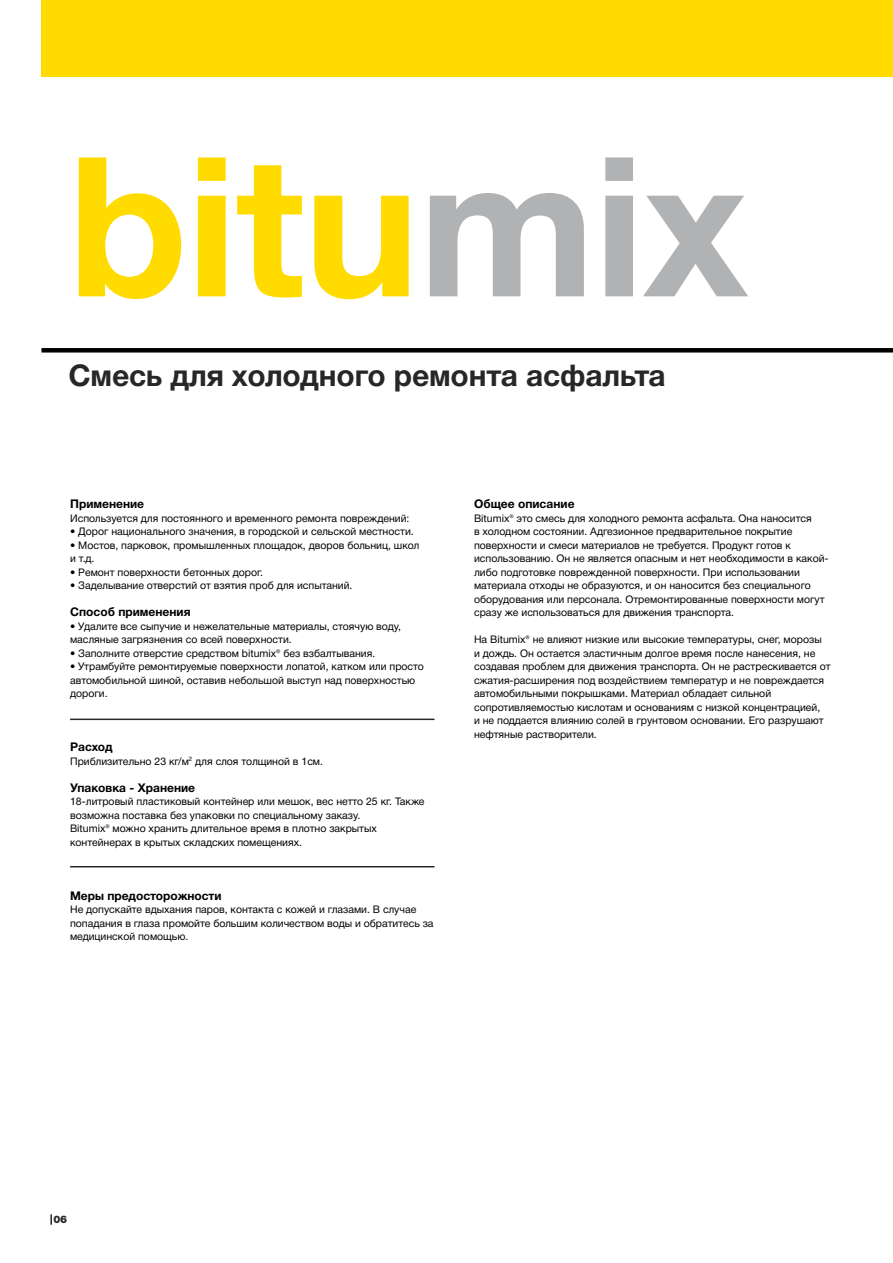
<style>
.page{position:relative;width:893px;height:1263px;background:#fff}
.page>*{position:absolute;margin:0;border:0;box-sizing:border-box;transform-origin:0 0}
.t1{font:700 195px "Helvetica Neue Cyr";letter-spacing:-.005em;color:#ffdb00}
.t2{font:700 30px "Helvetica Neue Cyr";letter-spacing:-.005em;color:#272726}
.t3{font:700 12px "Helvetica Neue Cyr";color:#000}
.t4{font:10.5px/13.5px "Helvetica Neue Cyr";color:#000}
.t5{font:900 10.5px "Helvetica Neue Cyr";color:#272726}
.s1{color:#b1b2b3}
</style>
<div class="page">
<div style="left:41px;top:0;width:852px;height:77px;background:#ffdb00"></div>
<svg style="left:50px;top:1214px;width:2px;height:11px"></svg>
<div style="left:41px;top:348px;width:852px;height:5px;background:#000"></div>
<hr style="left:70px;top:719px;width:364px;height:1px;background:#272726">
<hr style="left:70px;top:866px;width:364px;height:1px;background:#272726">
<h1 class="t1" style="left:68px;top:120px;width:681px">bitu<span class="s1">mix</span></h1>
<h2 class="t2" style="left:68px;top:358px;width:599px">Смесь для холодного ремонта асфальта</h2>
<p class="t3" style="left:70px;top:497px;width:76px">Применение</p>
<p class="t4" style="left:70px;top:511px;width:341px">Используется для постоянного и временного ремонта повреждений:</p>
<p class="t4" style="left:70px;top:525px;width:345px">• Дорог национального значения, в городской и сельской местности.</p>
<p class="t4" style="left:70px;top:538px;width:351px">• Мостов, парковок, промышленных площадок, дворов больниц, школ и т.д.</p>
<p class="t4" style="left:70px;top:565px;width:195px">• Ремонт поверхности бетонных дорог.</p>
<p class="t4" style="left:70px;top:579px;width:284px">• Заделывание отверстий от взятия проб для испытаний.</p>
<p class="t3" style="left:70px;top:605px;width:122px">Способ применения</p>
<p class="t4" style="left:70px;top:619px;width:333px">• Удалите все сыпучие и нежелательные материалы, стоячую воду, масляные загрязнения со всей поверхности.</p>
<p class="t4" style="left:70px;top:646px;width:307px">• Заполните отверстие средством bitumix® без взбалтывания.</p>
<p class="t4" style="left:70px;top:660px;width:355px">• Утрамбуйте ремонтируемые поверхности лопатой, катком или просто автомобильной шиной, оставив небольшой выступ над поверхностью дороги.</p>
<p class="t3" style="left:70px;top:740px;width:44px">Расход</p>
<p class="t4" style="left:70px;top:754px;width:254px">Приблизительно 23 кг/м<sup>2</sup> для слоя толщиной в 1см.</p>
<p class="t3" style="left:70px;top:781px;width:127px">Упаковка - Хранение</p>
<p class="t4" style="left:70px;top:795px;width:356px">18-литровый пластиковый контейнер или мешок, вес нетто 25 кг. Также возможна поставка без упаковки по специальному заказу.<br>Bitumix® можно хранить длительное время в плотно закрытых контейнерах в крытых складских помещениях.</p>
<p class="t3" style="left:70px;top:889px;width:153px">Меры предосторожности</p>
<p class="t4" style="left:70px;top:903px;width:365px">Не допускайте вдыхания паров, контакта с кожей и глазами. В случае попадания в глаза промойте большим количеством воды и обратитесь за медицинской помощью.</p>
<p class="t3" style="left:474px;top:497px;width:102px">Общее описание</p>
<p class="t4" style="left:474px;top:511px;width:356px">Bitumix® это смесь для холодного ремонта асфальта. Она наносится<br>в холодном состоянии. Адгезионное предварительное покрытие поверхности и смеси материалов не требуется. Продукт готов к использованию. Он не является опасным и нет необходимости в какой&shy;либо подготовке поврежденной поверхности. При использовании материала отходы не образуются, и он наносится без специального оборудования или персонала. Отремонтированные поверхности могут сразу же использоваться для движения транспорта.</p>
<p class="t4" style="left:474px;top:633px;width:358px">На Bitumix® не влияют низкие или высокие температуры, снег, морозы<br>и дождь. Он остается эластичным долгое время после нанесения, не создавая проблем для движения транспорта. Он не растрескивается от сжатия-расширения под воздействием температур и не повреждается автомобильными покрышками. Материал обладает сильной сопротивляемостью кислотам и основаниям с низкой концентрацией,<br>и не поддается влиянию солей в грунтовом основании. Его разрушают нефтяные растворители.</p>
<p class="t5" style="left:54px;top:1213px;width:15px">06</p>
</div>
